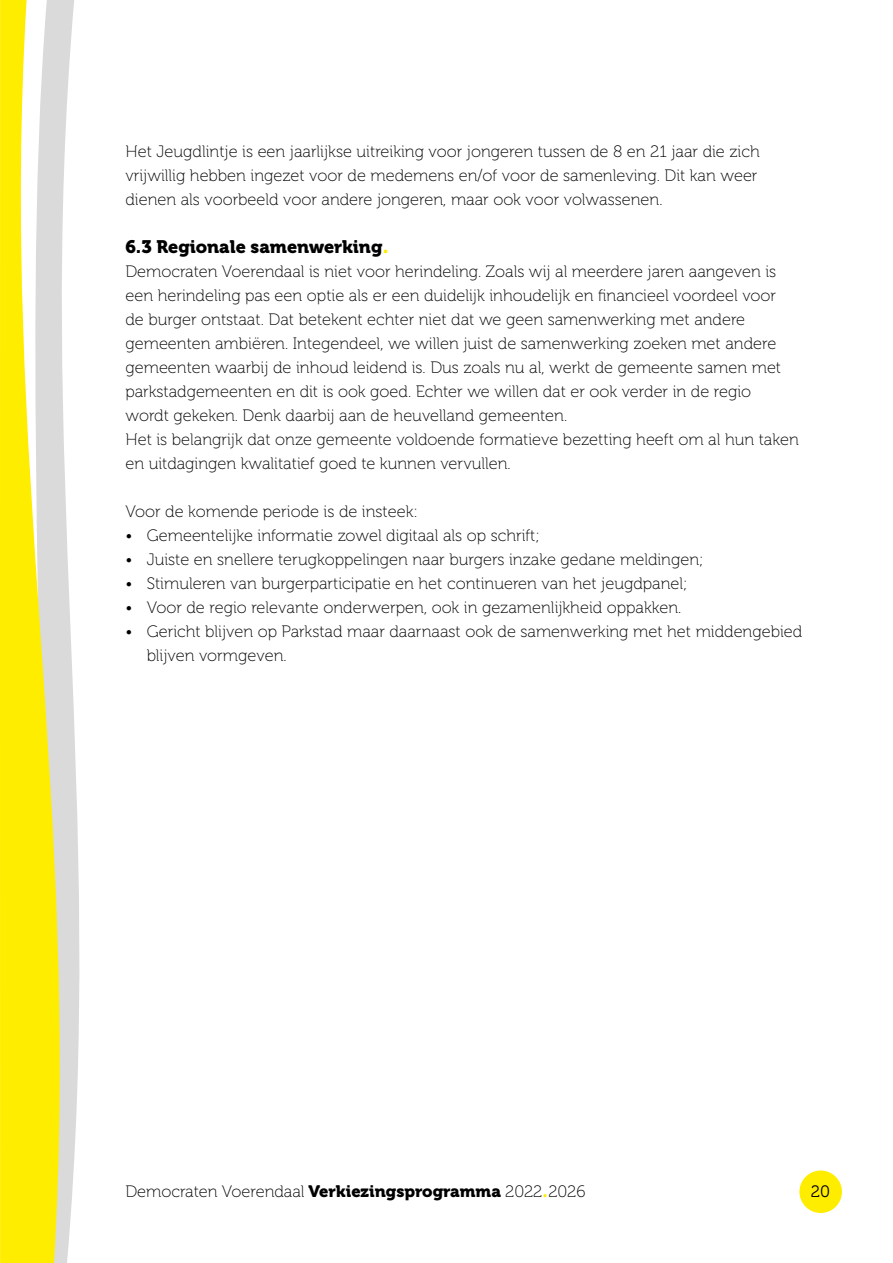
<style>
.page{position:relative;width:893px;height:1263px;background:#fff}
.page>*{position:absolute;margin:0;border:0;box-sizing:border-box;transform-origin:0 0}
.t1{font:18px "Museo 900";color:#000}
.t2{font:16.5px/24px "Museo 100";color:#000}
.t3{font:16.5px "Museo 300";color:#000}
.s1{font-family:"Tisa Pro";font-weight:700;font-size:19.5px;color:#ffed00}
.s2{font-family:"Museo 900"}
.s3{font-family:"Tisa Pro";font-weight:700;color:#ffed00}
</style>
<div class="page">
<svg style="left:0;top:0;width:80px;height:1263px"></svg>
<div style="left:799px;top:1170px;width:43px;height:43px;background:#ffed00;border-radius:50%"></div>
<p class="t2" style="left:125px;top:140px;width:636px">Het Jeugdlintje is een jaarlijkse uitreiking voor jongeren tussen de 8 en 21 jaar die zich vrijwillig hebben ingezet voor de medemens en/of voor de samenleving. Dit kan weer dienen als voorbeeld voor andere jongeren, maar ook voor volwassenen.</p>
<p class="t1" style="left:125px;top:236px;width:265px">6.3 Regionale samenwerking<span class="s1">.</span></p>
<p class="t2" style="left:125px;top:260px;width:675px">Democraten Voerendaal is niet voor herindeling. Zoals wij al meerdere jaren aangeven is een herindeling pas een optie als er een duidelijk inhoudelijk en financieel voordeel voor<br>de burger ontstaat. Dat betekent echter niet dat we geen samenwerking met andere gemeenten ambiëren. Integendeel, we willen juist de samenwerking zoeken met andere gemeenten waarbij de inhoud leidend is. Dus zoals nu al, werkt de gemeente samen met parkstadgemeenten en dit is ook goed. Echter we willen dat er ook verder in de regio wordt gekeken. Denk daarbij aan de heuvelland gemeenten.<br>Het is belangrijk dat onze gemeente voldoende formatieve bezetting heeft om al hun taken en uitdagingen kwalitatief goed te kunnen vervullen.</p>
<p class="t2" style="left:125px;top:500px;width:294px">Voor de komende periode is de insteek:</p>
<p class="t2" style="left:125px;top:524px;width:416px">• Gemeentelijke informatie zowel digitaal als op schrift;</p>
<p class="t2" style="left:125px;top:548px;width:580px">• Juiste en snellere terugkoppelingen naar burgers inzake gedane meldingen;</p>
<p class="t2" style="left:125px;top:572px;width:564px">• Stimuleren van burgerparticipatie en het continueren van het jeugdpanel;</p>
<p class="t2" style="left:125px;top:596px;width:557px">• Voor de regio relevante onderwerpen, ook in gezamenlijkheid oppakken.</p>
<p class="t2" style="left:147px;top:620px;width:657px;text-indent:-21px">• Gericht blijven op Parkstad maar daarnaast ook de samenwerking met het middengebied blijven vormgeven.</p>
<p class="t2" style="left:125px;top:1180px;width:462px">Democraten Voerendaal <span class="s2">Verkiezingsprogramma</span> 2022<span class="s3">.</span>2026</p>
<p class="t3" style="left:811px;top:1182px;width:21px">20</p>
</div>
